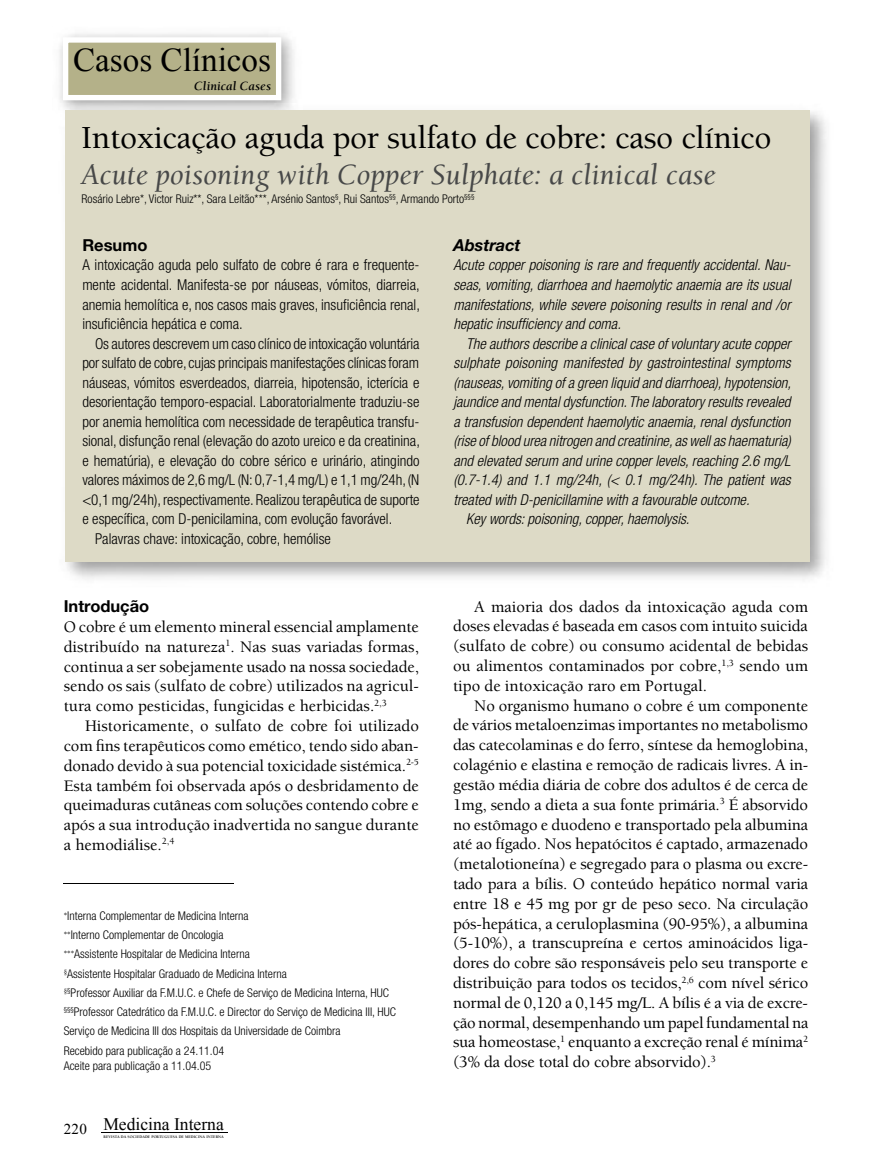
<style>
.page{position:relative;width:872px;height:1170px;background:#fff}
.page>*{position:absolute;margin:0;border:0;box-sizing:border-box;transform-origin:0 0}
.t1{font:33.15px "Times New Roman";color:#000}
.t2{font:500 33px "Berkeley";letter-spacing:-.01em;color:#000}
.t3{font:italic 30px "Berkeley";color:#474848}
.t4{font:17.55px "Times New Roman";color:#000}
.t5{font:500 16.5px/19.8px "Berkeley";color:#000;text-align:justify}
.t6{font:700 16.5px "Helvetica Neue";color:#000}
.t7{font:italic 700 16.5px "Helvetica Neue";color:#000}
.t8{font:300 condensed 15px/19.5px "Helvetica Neue";color:#000;text-align:justify}
.t9{font:italic 300 condensed 15px/19.5px "Helvetica Neue";color:#000;text-align:justify}
.t10{font:italic 700 12.9px "Berkeley";letter-spacing:.01em;color:#000}
.t11{font:300 condensed 12px/19.2px "Helvetica Neue";color:#000}
.t12{font:700 3.9px "Berkeley";letter-spacing:.01em;color:#000}
</style>
<div class="page">
<img style="left:59px;top:33px;width:235px;height:71px">
<svg style="left:63px;top:37px;width:218px;height:63px"></svg>
<img style="left:65px;top:110px;width:762px;height:470px">
<div style="left:65px;top:110px;width:744px;height:451px;background:#dddac6"></div>
<hr style="left:64px;top:883px;width:170px;height:1px;background:#000">
<h1 class="t1" style="left:73px;top:41px;width:199px">Casos Clínicos</h1>
<p class="t10" style="left:194px;top:79px;width:78px">Clinical Cases</p>
<h2 class="t2" style="left:81px;top:120px;width:692px">Intoxicação aguda por sulfato de cobre: caso clínico</h2>
<h3 class="t3" style="left:81px;top:159px;width:636px">Acute poisoning with Copper Sulphate: a clinical case</h3>
<p class="t11" style="left:82px;top:189px;width:394px">Rosário Lebre*, Victor Ruiz**, Sara Leitão***, Arsénio Santos<sup>§</sup>, Rui Santos<sup>§§</sup>, Armando Porto<sup>§§§</sup></p>
<p class="t6" style="left:82px;top:235px;width:67px">Resumo</p>
<p class="t8" style="left:82px;top:255px;width:339px">A intoxicação aguda pelo sulfato de cobre é rara e frequente&shy;mente acidental. Manifesta-se por náuseas, vómitos, diarreia, anemia hemolítica e, nos casos mais graves, insuficiência renal, insuficiência hepática e coma.</p>
<p class="t8" style="left:95px;top:333px;width:326px">Os autores descrevem um caso clínico de intoxicação voluntária</p>
<p class="t8" style="left:82px;top:353px;width:338px">por sulfato de cobre, cujas principais manifestações clínicas foram</p>
<p class="t8" style="left:82px;top:372px;width:338px">náuseas, vómitos esverdeados, diarreia, hipotensão, icterícia e</p>
<p class="t8" style="left:82px;top:392px;width:338px">desorientação temporo-espacial. Laboratorialmente traduziu-se</p>
<p class="t8" style="left:82px;top:411px;width:339px">por anemia hemolítica com necessidade de terapêutica transfu-</p>
<p class="t8" style="left:82px;top:431px;width:339px">sional, disfunção renal (elevação do azoto ureico e da creatinina,</p>
<p class="t8" style="left:82px;top:450px;width:339px">e hematúria), e elevação do cobre sérico e urinário, atingindo</p>
<p class="t8" style="left:82px;top:470px;width:338px">valores máximos de 2,6 mg/L (N: 0,7-1,4 mg/L) e 1,1 mg/24h, (N</p>
<p class="t8" style="left:82px;top:489px;width:339px">&lt;0,1 mg/24h), respectivamente. Realizou terapêutica de suporte</p>
<p class="t8" style="left:82px;top:509px;width:311px">e específica, com D-penicilamina, com evolução favorável.</p>
<p class="t8" style="left:95px;top:528px;width:237px">Palavras chave: intoxicação, cobre, hemólise</p>
<p class="t6" style="left:64px;top:596px;width:87px">Introdução</p>
<p class="t5" style="left:64px;top:617px;width:357px">O cobre é um elemento mineral essencial amplamente distribuído na natureza<sup>1</sup>. Nas suas variadas formas, continua a ser sobejamente usado na nossa sociedade, sendo os sais (sulfato de cobre) utilizados na agricul&shy;tura como pesticidas, fungicidas e herbicidas.<sup>2,3</sup></p>
<p class="t5" style="left:64px;top:716px;width:357px;text-indent:21px">Historicamente, o sulfato de cobre foi utilizado com fins terapêuticos como emético, tendo sido aban&shy;donado devido à sua potencial toxicidade sistémica.<sup>2-5<br></sup>Esta também foi observada após o desbridamento de queimaduras cutâneas com soluções contendo cobre e após a sua introdução inadvertida no sangue durante a hemodiálise.<sup>2,4</sup></p>
<p class="t11" style="left:64px;top:905px;width:334px">∗Interna Complementar de Medicina Interna<br>∗∗Interno Complementar de Oncologia<br>∗∗∗Assistente Hospitalar de Medicina Interna<br><sup>§</sup>Assistente Hospitalar Graduado de Medicina Interna<br><sup>§</sup><sup>§</sup>Professor Auxiliar da F.M.U.C. e Chefe de Serviço de Medicina Interna, HUC <sup>§§§</sup>Professor Catedrático da F.M.U.C. e Director do Serviço de Medicina III, HUC Serviço de Medicina III dos Hospitais da Universidade de Coimbra<br>Recebido para publicação a 24.11.04</p>
<p class="t11" style="left:64px;top:1055px;width:149px">Aceite para publicação a 11.04.05</p>
<p class="t4" style="left:64px;top:1114px;width:162px"><sub>220</sub> Medicina Interna</p>
<p class="t12" style="left:104px;top:1134px;width:122px">REVISTA DA SOCIEDADE PORTUGUESA DE MEDICINA INTERNA</p>
<p class="t7" style="left:453px;top:235px;width:69px">Abstract</p>
<p class="t9" style="left:453px;top:255px;width:338px">Acute copper poisoning is rare and frequently accidental. Nau&shy;seas, vomiting, diarrhoea and haemolytic anaemia are its usual manifestations, while severe poisoning results in renal and /or hepatic insufficiency and coma.</p>
<p class="t9" style="left:466px;top:333px;width:326px">The authors describe a clinical case of voluntary acute copper</p>
<p class="t9" style="left:453px;top:353px;width:339px">sulphate poisoning manifested by gastrointestinal symptoms</p>
<p class="t9" style="left:453px;top:372px;width:339px">(nauseas, vomiting of a green liquid and diarrhoea), hypotension,</p>
<p class="t9" style="left:453px;top:392px;width:338px">jaundice and mental dysfunction. The laboratory results revealed</p>
<p class="t9" style="left:453px;top:411px;width:338px">a transfusion dependent haemolytic anaemia, renal dysfunction</p>
<p class="t9" style="left:453px;top:431px;width:339px">(rise of blood urea nitrogen and creatinine, as well as haematuria)</p>
<p class="t9" style="left:453px;top:450px;width:338px">and elevated serum and urine copper levels, reaching 2.6 mg/L</p>
<p class="t9" style="left:453px;top:470px;width:339px">(0.7-1.4) and 1.1 mg/24h, (&lt; 0.1 mg/24h). The patient was</p>
<p class="t9" style="left:453px;top:489px;width:298px">treated with D-penicillamine with a favourable outcome.</p>
<p class="t9" style="left:466px;top:509px;width:225px">Key words: poisoning, copper, haemolysis.</p>
<p class="t5" style="left:453px;top:596px;width:357px;text-indent:21px">A maioria dos dados da intoxicação aguda com doses elevadas é baseada em casos com intuito suicida (sulfato de cobre) ou consumo acidental de bebidas ou alimentos contaminados por cobre,<sup>1,3</sup> sendo um tipo de intoxicação raro em Portugal.</p>
<p class="t5" style="left:453px;top:695px;width:357px;text-indent:21px">No organismo humano o cobre é um componente de vários metaloenzimas importantes no metabolismo das catecolaminas e do ferro, síntese da hemoglobina, colagénio e elastina e remoção de radicais livres. A in&shy;gestão média diária de cobre dos adultos é de cerca de 1mg, sendo a dieta a sua fonte primária.<sup>3</sup> É absorvido no estômago e duodeno e transportado pela albumina até ao fígado. Nos hepatócitos é captado, armazenado (metalotioneína) e segregado para o plasma ou excre&shy;tado para a bílis. O conteúdo hepático normal varia entre 18 e 45 mg por gr de peso seco. Na circulação pós-hepática, a ceruloplasmina (90-95%), a albumina (5-10%), a transcupreína e certos aminoácidos liga&shy;dores do cobre são responsáveis pelo seu transporte e distribuição para todos os tecidos,<sup>2,6</sup> com nível sérico normal de 0,120 a 0,145 mg/L. A bílis é a via de excre&shy;ção normal, desempenhando um papel fundamental na sua homeostase,<sup>1</sup> enquanto a excreção renal é mínima<sup>2 </sup>(3% da dose total do cobre absorvido).<sup>3</sup></p>
</div>
